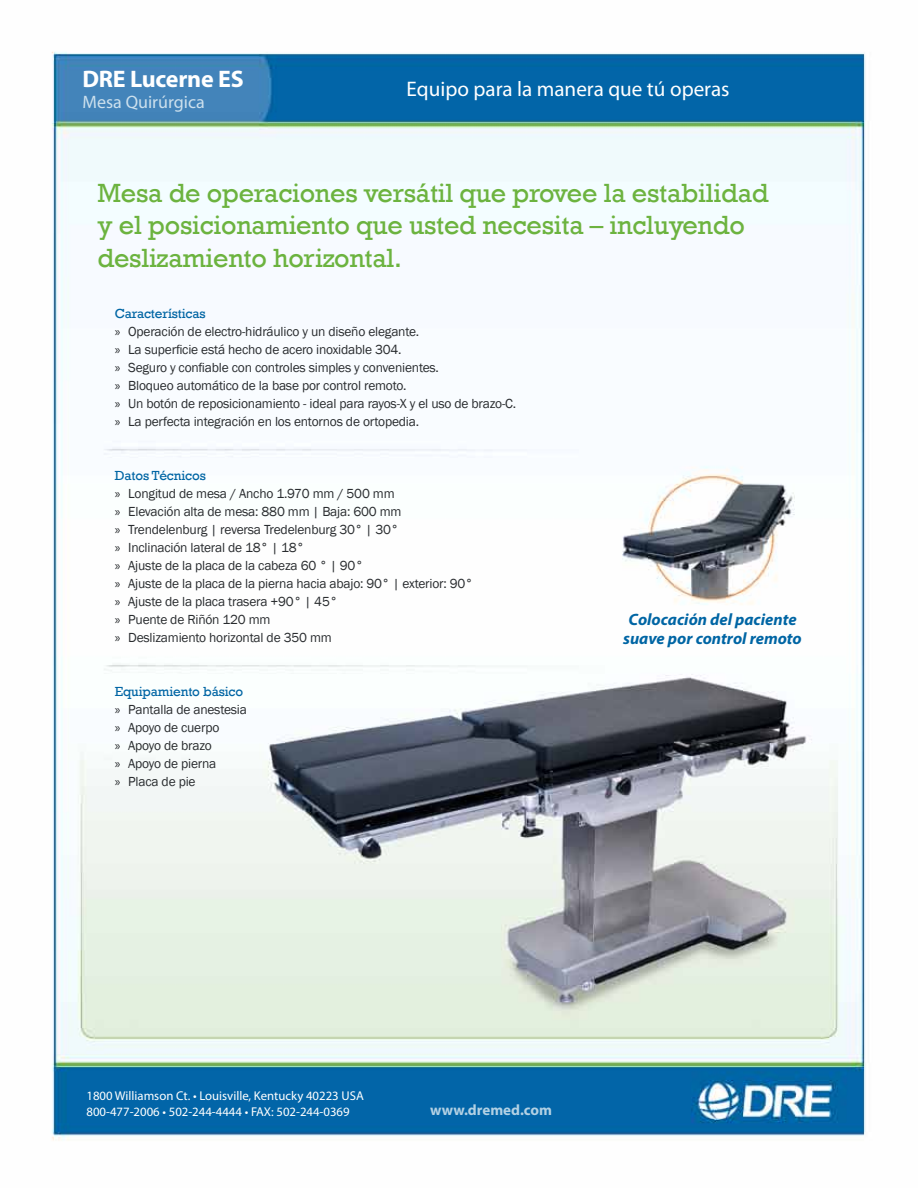
<style>
.page{position:relative;width:918px;height:1188px;background:#fff}
.page>*{position:absolute;margin:0;border:0;box-sizing:border-box;transform-origin:0 0}
.t1{font:27px/32.4px "Rockwell";letter-spacing:-.01em;color:#6cb33f}
.t2{font:700 24px "Myriad Pro";letter-spacing:-.01em;color:#fff}
.t3{font:21.15px "Myriad Pro";color:#fff}
.t4{font:18px "Myriad Pro";color:#cce0ed}
.t5{font:italic 700 16.5px/19.4px "Myriad Pro";color:#0065a4;text-align:center}
.t6{font:700 15px "Myriad Pro";color:#b3d1e4}
.t7{font:13.5px/18px "Franklin Gothic";letter-spacing:-.015em;color:#292c2f}
.t8{font:13.5px "Rockwell";letter-spacing:-.01em;color:#0065a4}
.t9{font:12.75px/15.3px "Myriad Pro";color:#fff}
.s1{font-family:"Myriad Pro"}
</style>
<div class="page">
<img style="left:51px;top:51px;width:815px;height:1090px">
<h2 class="t2" style="left:82px;top:63px;width:163px">DRE Lucerne ES</h2>
<h3 class="t4" style="left:82px;top:91px;width:124px">Mesa Quirúrgica</h3>
<h3 class="t3" style="left:407px;top:76px;width:325px">Equipo para la manera que tú operas</h3>
<h1 class="t1" style="left:98px;top:177px;width:673px">Mesa de operaciones versátil que provee la estabilidad y el posicionamiento que usted necesita – incluyendo deslizamiento horizontal.</h1>
<p class="t8" style="left:115px;top:306px;width:93px">Características</p>
<p class="t7" style="left:115px;top:323px;width:403px"><span class="s1">»</span> Operación de electro-hidráulico y un diseño elegante.<br><span class="s1">»</span> La superficie está hecho de acero inoxidable 304.<br><span class="s1">»</span> Seguro y confiable con controles simples y convenientes.<br><span class="s1">»</span> Bloqueo automático de la base por control remoto.<br><span class="s1">»</span> Un botón de reposicionamiento - ideal para rayos-X y el uso de brazo-C. <span class="s1">»</span> La perfecta integración en los entornos de ortopedia.</p>
<p class="t8" style="left:115px;top:468px;width:93px">Datos Técnicos</p>
<p class="t7" style="left:115px;top:485px;width:360px"><span class="s1">»</span> Longitud de mesa / Ancho 1.970 mm / 500 mm<br><span class="s1">»</span> Elevación alta de mesa: 880 mm | Baja: 600 mm<br><span class="s1">»</span> Trendelenburg | reversa Tredelenburg 30° | 30°<br><span class="s1">»</span> Inclinación lateral de 18° | 18°<br><span class="s1">»</span> Ajuste de la placa de la cabeza 60 ° | 90°<br><span class="s1">»</span> Ajuste de la placa de la pierna hacia abajo: 90° | exterior: 90° <span class="s1">»</span> Ajuste de la placa trasera +90° | 45°<br><span class="s1">»</span> Puente de Riñón 120 mm<br><span class="s1">»</span> Deslizamiento horizontal de 350 mm</p>
<p class="t8" style="left:115px;top:684px;width:130px">Equipamiento básico</p>
<p class="t7" style="left:115px;top:701px;width:134px"><span class="s1">»</span> Pantalla de anestesia <span class="s1">»</span> Apoyo de cuerpo<br><span class="s1">»</span> Apoyo de brazo<br><span class="s1">»</span> Apoyo de pierna<br><span class="s1">»</span> Placa de pie</p>
<p class="t5" style="left:623px;top:609px;width:180px">Colocación del paciente suave por control remoto</p>
<p class="t9" style="left:87px;top:1088px;width:279px">1800 Williamson Ct. • Louisville, Kentucky 40223 USA<br>800-477-2006 • 502-244-4444 • FAX: 502-244-0369</p>
<p class="t6" style="left:430px;top:1100px;width:124px">www.dremed.com</p>
</div>
